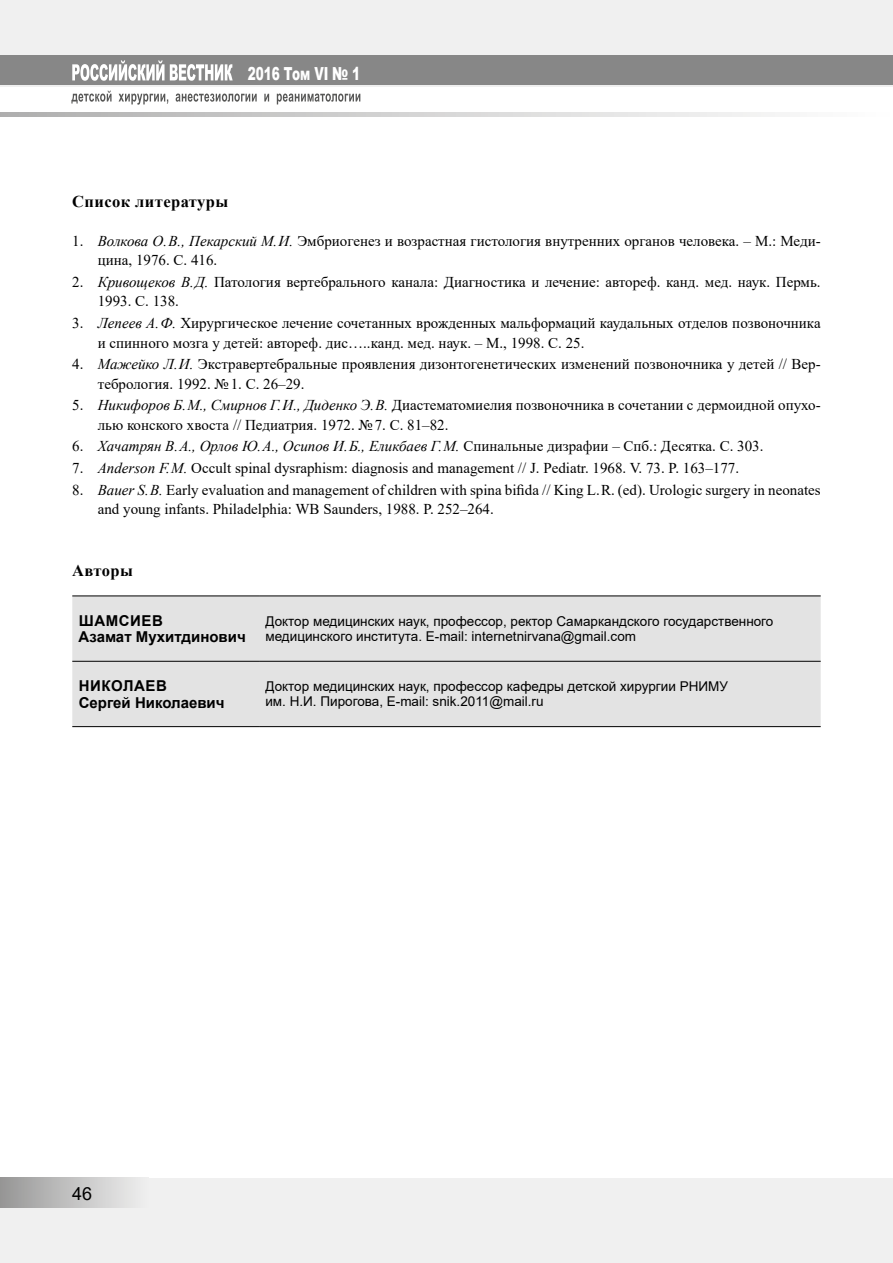
<style>
.page{position:relative;width:893px;height:1263px;background:#fff}
.page>*{position:absolute;margin:0;border:0;box-sizing:border-box;transform-origin:0 0}
.t1{font:900 18px "Arial";letter-spacing:-.005em;color:#fff;scale:.67 1}
.t2{font:18px "Arial";color:#000}
.t3{font:700 16.5px "Times New Roman";letter-spacing:.025em;color:#000}
.t4{font:15px/19.5px "Times New Roman";color:#000}
.t5{font:italic 15px "Times New Roman";color:#000}
.t6{font:700 15px/16.5px "Arial";color:#000}
.t7{font:13.5px/15px "Arial";color:#000}
.s1{font-style:italic}
.s2{font-style:normal}
</style>
<div class="page">
<div style="left:0;top:0;width:893px;height:87px;background:#f0f0f0"></div>
<div style="left:0;top:1178px;width:893px;height:85px;background:#f0f0f0"></div>
<div style="left:0;top:55px;width:893px;height:30px;background:#878787"></div>
<div style="left:0;top:1178px;width:149px;height:30px;background:linear-gradient(to right,#979696,#f1f1f1)"></div>
<svg style="left:0;top:113px;width:775px;height:4px;background:#d1d1d1"></svg>
<svg style="left:71px;top:91px;width:289px;height:14px"></svg>
<svg style="left:72px;top:60px;width:161px;height:21px"></svg>
<div style="left:72px;top:596px;width:749px;height:130px;background:#e3e3e3"></div>
<hr style="left:72px;top:661px;width:187px;height:1px;background:#000">
<hr style="left:259px;top:661px;width:562px;height:1px;background:#000">
<hr style="left:72px;top:726px;width:187px;height:1px;background:#000">
<hr style="left:259px;top:726px;width:562px;height:1px;background:#000">
<hr style="left:72px;top:595px;width:187px;height:1px;background:#000">
<hr style="left:259px;top:595px;width:562px;height:1px;background:#000">
<p class="t1" style="left:248px;top:61px;width:170px">2016 Том VI № 1</p>
<p class="t3" style="left:72px;top:189px;width:158px">Список литературы</p>
<p class="t4" style="left:98px;top:231px;width:724px;text-indent:-26px">1. <span class="s1">Волкова О. В., Пекарский М. И.</span> Эмбриогенез и возрастная гистология внутренних органов человека. – М.: Меди&shy;цина, 1976. С. 416.</p>
<p class="t4" style="left:98px;top:272px;width:724px;text-indent:-26px">2. <span class="s1">Кривощеков В. Д.</span> Патология вертебрального канала: Диагностика и лечение: автореф. канд. мед. наук. Пермь.<br>1993. С. 138.</p>
<p class="t4" style="left:98px;top:313px;width:724px;text-indent:-26px">3. <span class="s1">Лепеев А. Ф.</span> Хирургическое лечение сочетанных врожденных мальформаций каудальных отделов позвоночника и спинного мозга у детей: автореф. дис…..канд. мед. наук. – М., 1998. С. 25.</p>
<p class="t4" style="left:98px;top:354px;width:724px;text-indent:-26px">4. <span class="s1">Мажейко Л. И.</span> Экстравертебральные проявления дизонтогенетических изменений позвоночника у детей // Вер&shy;тебрология. 1992. №1. С. 26–29.</p>
<p class="t4" style="left:98px;top:395px;width:724px;text-indent:-26px">5. <span class="s1">Никифоров Б. М., Смирнов Г. И., Диденко Э. В.</span> Диастематомиелия позвоночника в сочетании с дермоидной опухо&shy;лью конского хвоста // Педиатрия. 1972. №7. С. 81–82.</p>
<p class="t5" style="left:72px;top:436px;width:693px"><span class="s2">6.</span> Хачатрян В. А., Орлов Ю. А., Осипов И. Б., Еликбаев Г. М. <span class="s2">Спинальные дизрафии – Спб.: Десятка. С. 303.</span></p>
<p class="t4" style="left:72px;top:458px;width:668px">7. <span class="s1">Anderson F. M.</span> Occult spinal dysraphism: diagnosis and management // J. Pediatr. 1968. V. 73. P. 163–177.</p>
<p class="t4" style="left:98px;top:479px;width:724px;text-indent:-26px">8. <span class="s1">Bauer S. B.</span> Early evaluation and management of children with spina bifida // King L. R. (ed). Urologic surgery in neonates and young infants. Philadelphia: WB Saunders, 1988. P. 252–264.</p>
<p class="t3" style="left:72px;top:559px;width:62px">Авторы</p>
<p class="t6" style="left:79px;top:612px;width:169px">ШАМСИЕВ<br>Азамат Мухитдинович</p>
<p class="t7" style="left:265px;top:614px;width:509px">Доктор медицинских наук, профессор, ректор Самаркандского государственного медицинского института. E-mail: internetnirvana@gmail.com</p>
<p class="t6" style="left:79px;top:678px;width:147px">НИКОЛАЕВ<br>Сергей Николаевич</p>
<p class="t7" style="left:265px;top:679px;width:464px">Доктор медицинских наук, профессор кафедры детской хирургии РНИМУ им. Н.И. Пирогова, E-mail: snik.2011@mail.ru</p>
<p class="t2" style="left:72px;top:1181px;width:22px">46</p>
</div>
